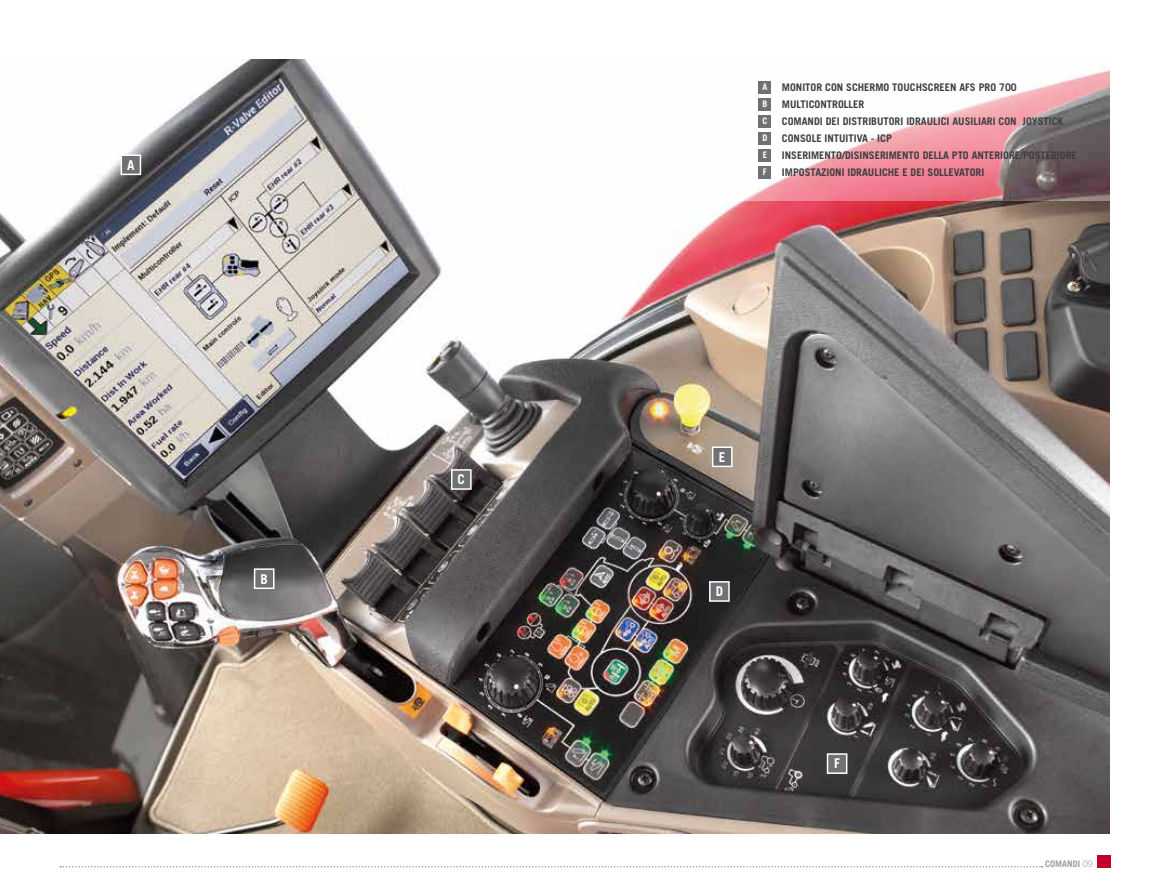
<style>
.page{position:relative;width:1170px;height:893px;background:#fff}
.page>*{position:absolute;margin:0;border:0;box-sizing:border-box;transform-origin:0 0}
.t1{font:700 13.5px "Trade Gothic LT Std";color:#fff}
.t2{font:700 10.5px "Trade Gothic LT Std";color:#3e3d40}
.t3{font:700 9px "Trade Gothic LT Std";color:#9c9e9f}
.t4{font:700 9px "Trade Gothic LT Std";color:#fff}
.s1{font-weight:300}
</style>
<div class="page">
<div style="left:1096px;top:855px;width:14px;height:12px;background:#c1002a"></div>
<svg style="left:60px;top:866px;width:982px;height:1px"></svg>
<img style="left:0;top:60px;width:1109px;height:773px">
<div style="left:121px;top:155px;width:19px;height:19px;background:#707172"></div>
<div style="left:120px;top:154px;width:21px;height:21px;border:2px solid #fff"></div>
<div style="left:254px;top:569px;width:20px;height:19px;background:#707172"></div>
<div style="left:254px;top:568px;width:20px;height:21px;border:2px solid #fff"></div>
<div style="left:451px;top:470px;width:20px;height:19px;background:#707172"></div>
<div style="left:451px;top:469px;width:20px;height:21px;border:2px solid #fff"></div>
<div style="left:709px;top:582px;width:20px;height:19px;background:#707172"></div>
<div style="left:709px;top:581px;width:20px;height:21px;border:2px solid #fff"></div>
<div style="left:712px;top:447px;width:19px;height:19px;background:#707172"></div>
<div style="left:711px;top:446px;width:21px;height:21px;border:2px solid #fff"></div>
<div style="left:827px;top:754px;width:19px;height:19px;background:#707172"></div>
<div style="left:826px;top:753px;width:21px;height:21px;border:2px solid #fff"></div>
<svg style="left:730px;top:60px;width:380px;height:141px"></svg>
<div style="left:758px;top:81px;width:13px;height:13px;background:#707172"></div>
<div style="left:758px;top:98px;width:13px;height:13px;background:#707172"></div>
<div style="left:758px;top:115px;width:13px;height:13px;background:#707172"></div>
<div style="left:758px;top:132px;width:13px;height:13px;background:#707172"></div>
<div style="left:758px;top:149px;width:13px;height:13px;background:#707172"></div>
<div style="left:758px;top:166px;width:13px;height:13px;background:#707172"></div>
<p class="t1" style="left:127px;top:157px;width:9px">A</p>
<p class="t1" style="left:260px;top:570px;width:9px">B</p>
<p class="t1" style="left:457px;top:471px;width:9px">C</p>
<p class="t4" style="left:762px;top:82px;width:6px">A</p>
<p class="t2" style="left:781px;top:81px;width:236px">MONITOR CON SCHERMO TOUCHSCREEN AFS PRO 700</p>
<p class="t4" style="left:762px;top:99px;width:6px">B</p>
<p class="t2" style="left:781px;top:98px;width:84px">MULTICONTROLLER</p>
<p class="t4" style="left:762px;top:116px;width:6px">C</p>
<p class="t2" style="left:781px;top:115px;width:283px">COMANDI DEI DISTRIBUTORI IDRAULICI AUSILIARI CON JOYSTICK</p>
<p class="t4" style="left:762px;top:133px;width:6px">D</p>
<p class="t2" style="left:781px;top:132px;width:111px">CONSOLE INTUITIVA - ICP</p>
<p class="t4" style="left:762px;top:150px;width:6px">E</p>
<p class="t2" style="left:781px;top:149px;width:296px">INSERIMENTO/DISINSERIMENTO DELLA PTO ANTERIORE/POSTERIORE</p>
<p class="t4" style="left:763px;top:167px;width:5px">F</p>
<p class="t2" style="left:781px;top:166px;width:204px">IMPOSTAZIONI IDRAULICHE E DEI SOLLEVATORI</p>
<p class="t1" style="left:719px;top:449px;width:8px">E</p>
<p class="t1" style="left:715px;top:583px;width:9px">D</p>
<p class="t1" style="left:834px;top:755px;width:7px">F</p>
<p class="t3" style="left:1045px;top:859px;width:49px">COMANDI <span class="s1">09</span></p>
</div>
